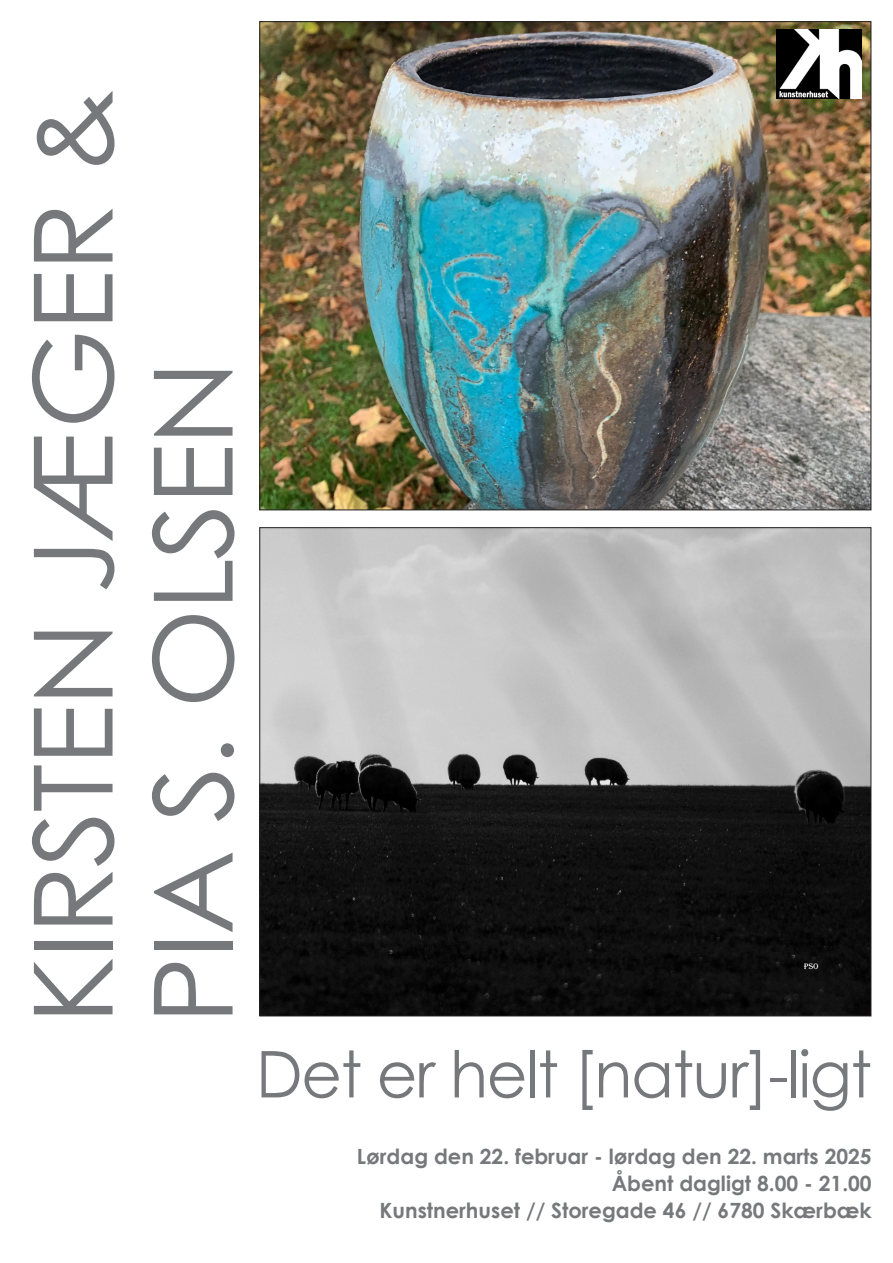
<style>
.page{position:relative;width:893px;height:1263px;background:#fff}
.page>*{position:absolute;margin:0;border:0;box-sizing:border-box;transform-origin:0 0}
.t1{font:109.5px "Century Gothic";letter-spacing:-.02em;color:#76787b;scale:1.05 1}
.t2{font:64.5px "Century Gothic";letter-spacing:-.02em;color:#76787b}
.t3{font:700 21px "Century Gothic";color:#76787b}
</style>
<div class="page">
<img style="left:261px;top:23px;width:608px;height:485px">
<img style="left:261px;top:529px;width:608px;height:485px">
<img style="left:776px;top:30px;width:85px;height:69px">
<p class="t1" style="left:-4px;top:1024px;width:893px;rotate:-90deg">KIRSTEN JÆGER &amp;</p>
<p class="t1" style="left:116px;top:1024px;width:634px;rotate:-90deg">PIA S. OLSEN</p>
<p class="t2" style="left:256px;top:1029px;width:617px">Det er helt [natur]-ligt</p>
<p class="t3" style="left:357px;top:1143px;width:516px">Lørdag den 22. februar - lørdag den 22. marts 2025</p>
<p class="t3" style="left:612px;top:1170px;width:261px">Åbent dagligt 8.00 - 21.00</p>
<p class="t3" style="left:379px;top:1197px;width:494px">Kunstnerhuset // Storegade 46 // 6780 Skærbæk</p>
</div>
